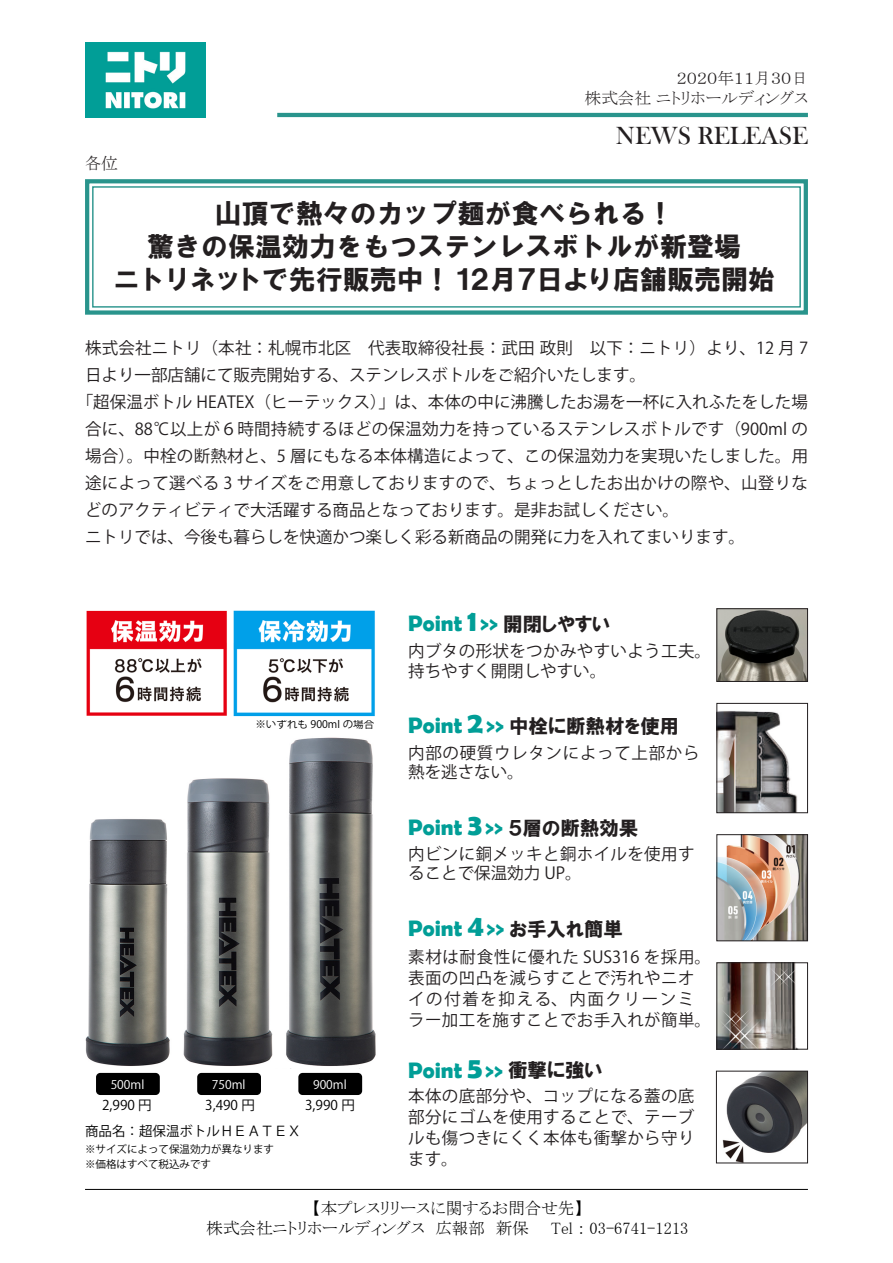
<style>
.page{position:relative;width:893px;height:1263px;background:#fff}
.page>*{position:absolute;margin:0;border:0;box-sizing:border-box;transform-origin:0 0}
.t1{font:700 30px "Berlin Sans FB Demi";color:#019e97}
.t2{font:27px "HG Soei Kakugothic UB";color:#231f20}
.t3{font:27px "HG Soei Kakugothic UB";letter-spacing:-.04em;color:#231f20}
.t4{font:25.5px "Bask Old Face";color:#231f20}
.t5{font:700 22.5px "Berlin Sans FB Demi";color:#019e97}
.t6{font:19.5px "HGP Soei Kakugothic UB";color:#231f20}
.t7{font:16.5px/21px "Koz Go Pr 6 N";letter-spacing:.02em;color:#231f20}
.t8{font:16.5px/27px "Koz Go Pr 6 N";color:#231f20}
.t9{font:16.5px "MS P Mincho";color:#000}
.t10{font:16.5px "MS P Mincho";color:#231f20}
.t11{font:16.5px/19.5px "Koz Go Pr 6 N";letter-spacing:.04em;color:#231f20}
.t12{font:13.5px "Koz Go Pr 6 N";color:#000}
.t13{font:12px "Koz Go Pr 6 N";color:#fff}
.t14{font:10.5px "Koz Go Pr 6 N";color:#000}
</style>
<div class="page">
<img style="left:85px;top:43px;width:121px;height:74px">
<hr style="left:277px;top:113px;width:531px;height:4px;background:#29948c">
<svg style="left:85px;top:179px;width:723px;height:136px"></svg>
<div style="left:92px;top:186px;width:709px;height:122px;border:1px solid #29948c"></div>
<hr style="left:85px;top:1189px;width:723px;height:1px;background:#000">
<img style="left:85px;top:819px;width:85px;height:247px">
<img style="left:183px;top:737px;width:193px;height:329px">
<img style="left:722px;top:1073px;width:84px;height:88px">
<div style="left:716px;top:1071px;width:92px;height:92px;border:1px solid #231f20"></div>
<img style="left:719px;top:710px;width:79px;height:101px">
<div style="left:717px;top:703px;width:91px;height:110px;border:1px solid #231f20"></div>
<img style="left:719px;top:836px;width:87px;height:103px">
<div style="left:717px;top:834px;width:91px;height:107px;border:1px solid #231f20"></div>
<img style="left:719px;top:964px;width:77px;height:83px">
<div style="left:717px;top:962px;width:91px;height:87px;border:1px solid #231f20"></div>
<img style="left:86px;top:610px;width:141px;height:106px">
<img style="left:233px;top:610px;width:142px;height:107px">
<div style="left:96px;top:1073px;width:64px;height:22px;background:#000;border-radius:4px"></div>
<div style="left:197px;top:1073px;width:64px;height:22px;background:#000;border-radius:4px"></div>
<div style="left:298px;top:1073px;width:64px;height:22px;background:#000;border-radius:4px"></div>
<img style="left:719px;top:610px;width:87px;height:70px">
<div style="left:717px;top:608px;width:91px;height:74px;border:1px solid #231f20"></div>
<p class="t10" style="left:676px;top:70px;width:133px">２０２０年１１月３０日</p>
<p class="t10" style="left:585px;top:90px;width:224px">株式会社ニトリホールディングス</p>
<p class="t10" style="left:85px;top:155px;width:34px">各位</p>
<p class="t4" style="left:616px;top:121px;width:194px">NEWS RELEASE</p>
<p class="t2" style="left:215px;top:200px;width:460px">山頂で熱々のカップ麺が食べられる!</p>
<p class="t2" style="left:147px;top:233px;width:595px">驚きの保温効力をもつステンレスボトルが新登場</p>
<p class="t3" style="left:113px;top:266px;width:664px">ニトリネットで先行販売中！１２月７日より店舗販売開始</p>
<p class="t8" style="left:85px;top:334px;width:725px">株式会社ニトリ（本社：札幌市北区　代表取締役社長：武田政則　以下：ニトリ）より、12 月 7日より一部店舗にて販売開始する、ステンレスボトルをご紹介いたします。</p>
<p class="t7" style="left:85px;top:388px;width:725px;line-height:27px;text-align:justify;text-indent:-8px">「超保温ボトル HEATEX（ヒーテックス）」は、本体の中に沸騰したお湯を一杯に入れふたをした場合に、88℃以上が６時間持続するほどの保温効力を持っているステンレスボトルです（900ml の場合）。中栓の断熱材と、5 層にもなる本体構造によって、この保温効力を実現いたしました。用途によって選べる 3 サイズをご用意しておりますので、ちょっとしたお出かけの際や、山登りなどのアクティビティで大活躍する商品となっております。是非お試しください。</p>
<p class="t8" style="left:85px;top:523px;width:661px">ニトリでは、今後も暮らしを快適かつ楽しく彩る新商品の開発に力を入れてまいります。</p>
<p class="t1" style="left:468px;top:603px;width:11px">1</p>
<p class="t6" style="left:503px;top:614px;width:109px">開閉しやすい</p>
<p class="t5" style="left:408px;top:610px;width:56px">Point</p>
<p class="t5" style="left:480px;top:610px;width:20px">&gt;&gt;</p>
<p class="t14" style="left:255px;top:718px;width:120px">※いずれも 900ml の場合</p>
<p class="t13" style="left:111px;top:1077px;width:35px">500ml</p>
<p class="t13" style="left:212px;top:1077px;width:35px">750ml</p>
<p class="t13" style="left:313px;top:1077px;width:35px">900ml</p>
<p class="t12" style="left:102px;top:1097px;width:51px">2,990 円</p>
<p class="t14" style="left:85px;top:1143px;width:190px">※サイズによって保温効力が異なります</p>
<p class="t12" style="left:205px;top:1097px;width:51px">3,490 円</p>
<p class="t12" style="left:305px;top:1097px;width:51px">3,990 円</p>
<p class="t12" style="left:85px;top:1123px;width:217px">商品名：超保温ボトルＨＥＡＴＥＸ</p>
<p class="t14" style="left:85px;top:1158px;width:127px">※価格はすべて税込みです</p>
<p class="t7" style="left:408px;top:642px;width:304px;line-height:19.5px">内ブタの形状をつかみやすいよう工夫。持ちやすく開閉しやすい。</p>
<p class="t1" style="left:468px;top:706px;width:17px">2</p>
<p class="t6" style="left:509px;top:716px;width:172px">中栓に断熱材を使用</p>
<p class="t5" style="left:408px;top:712px;width:56px">Point</p>
<p class="t5" style="left:486px;top:712px;width:20px">&gt;&gt;</p>
<p class="t11" style="left:408px;top:743px;width:293px">内部の硬質ウレタンによって上部から熱を逃さない。</p>
<p class="t1" style="left:468px;top:808px;width:16px">3</p>
<p class="t6" style="left:508px;top:818px;width:132px">５層の断熱効果</p>
<p class="t5" style="left:408px;top:814px;width:56px">Point</p>
<p class="t5" style="left:485px;top:814px;width:20px">&gt;&gt;</p>
<p class="t7" style="left:408px;top:844px;width:288px;line-height:19.5px">内ビンに銅メッキと銅ホイルを使用することで保温効力 UP。</p>
<p class="t1" style="left:468px;top:909px;width:18px">4</p>
<p class="t6" style="left:509px;top:919px;width:115px">お手入れ簡単</p>
<p class="t5" style="left:408px;top:915px;width:56px">Point</p>
<p class="t5" style="left:487px;top:915px;width:20px">&gt;&gt;</p>
<p class="t7" style="left:408px;top:947px;width:304px">素材は耐食性に優れた SUS316 を採用。表面の凹凸を減らすことで汚れやニオイの付着を抑える、内面クリーンミラー加工を施すことでお手入れが簡単。</p>
<p class="t1" style="left:468px;top:1050px;width:17px">5</p>
<p class="t6" style="left:508px;top:1060px;width:96px">衝撃に強い</p>
<p class="t5" style="left:408px;top:1057px;width:56px">Point</p>
<p class="t5" style="left:485px;top:1057px;width:20px">&gt;&gt;</p>
<p class="t7" style="left:408px;top:1086px;width:288px;text-align:justify">本体の底部分や、コップになる蓋の底部分にゴムを使用することで、テーブルも傷つきにくく本体も衝撃から守ります。</p>
<p class="t9" style="left:312px;top:1200px;width:272px">【本プレスリリースに関するお問合せ先【</p>
<p class="t9" style="left:207px;top:1220px;width:483px">株式会社ニトリホールディングス　広報部　新保　　Tel ： 03-6741-1213</p>
</div>
